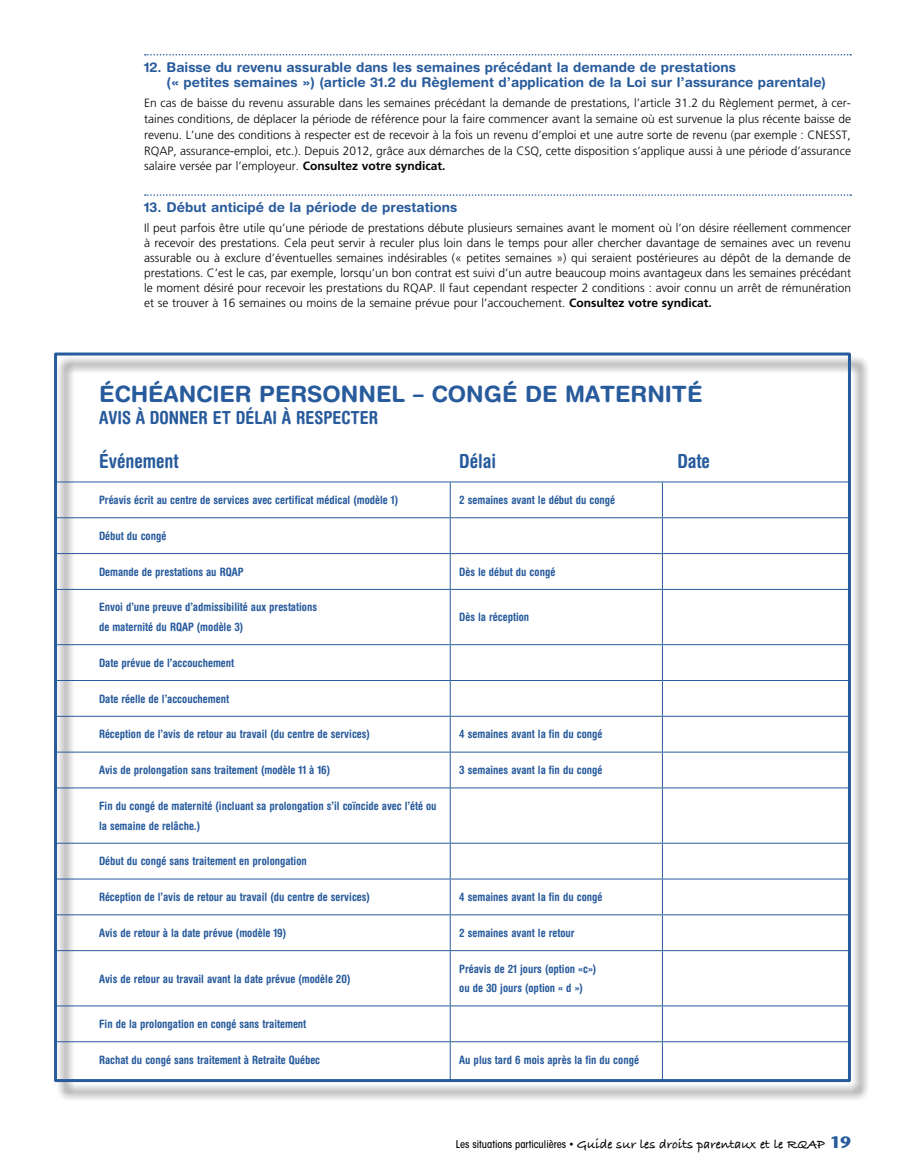
<style>
.page{position:relative;width:905px;height:1175px;background:#fff}
.page>*{position:absolute;margin:0;border:0;box-sizing:border-box;transform-origin:0 0}
.t1{font:700 22.5px "Helvetica Rounded LT Std";color:#285b9c}
.t2{font:700 condensed 19.5px "Helvetica Rounded LT Std";color:#285b9c}
.t3{font:700 condensed 18px "Helvetica Rounded LT Std";color:#285b9c}
.t4{font:700 13.5px/15px "Helvetica Rounded LT Std";color:#285b9c}
.t5{font:700 13.5px "Bradley Hand ITCTT";color:#000206}
.t6{font:300 12px/15px "Frutiger LT Std";color:#000206;text-align:justify}
.t7{font:700 condensed 11.55px/19.8px "Helvetica Rounded LT Std";color:#285b9c}
.s1{font-weight:700}
.s2{font-family:"ITC Avant Garde Std";font-weight:500;font-stretch:condensed;font-size:10.5px}
.s3{font-family:"Stone Sans Std";font-size:16.5px;color:#285b9c}
</style>
<div class="page">
<div style="left:56px;top:354px;width:813px;height:746px;background:#000206;opacity:.75"></div>
<div style="left:54px;top:352px;width:796px;height:730px;border:3px solid #285b9c"></div>
<hr style="left:54px;top:481px;width:396px;height:1px;background:#285b9c">
<hr style="left:450px;top:482px;width:1px;height:35px;background:#285b9c">
<hr style="left:450px;top:481px;width:212px;height:1px;background:#285b9c">
<hr style="left:662px;top:482px;width:1px;height:35px;background:#285b9c">
<hr style="left:662px;top:481px;width:188px;height:1px;background:#285b9c">
<hr style="left:54px;top:517px;width:396px;height:1px;background:#285b9c">
<hr style="left:450px;top:518px;width:1px;height:35px;background:#285b9c">
<hr style="left:450px;top:517px;width:212px;height:1px;background:#285b9c">
<hr style="left:662px;top:518px;width:1px;height:35px;background:#285b9c">
<hr style="left:662px;top:517px;width:188px;height:1px;background:#285b9c">
<hr style="left:54px;top:553px;width:396px;height:1px;background:#285b9c">
<hr style="left:54px;top:589px;width:396px;height:1px;background:#285b9c">
<hr style="left:450px;top:554px;width:1px;height:35px;background:#285b9c">
<hr style="left:450px;top:590px;width:1px;height:54px;background:#285b9c">
<hr style="left:450px;top:553px;width:212px;height:1px;background:#285b9c">
<hr style="left:450px;top:589px;width:212px;height:1px;background:#285b9c">
<hr style="left:662px;top:554px;width:1px;height:35px;background:#285b9c">
<hr style="left:662px;top:590px;width:1px;height:54px;background:#285b9c">
<hr style="left:662px;top:553px;width:188px;height:1px;background:#285b9c">
<hr style="left:662px;top:589px;width:188px;height:1px;background:#285b9c">
<hr style="left:54px;top:644px;width:396px;height:1px;background:#285b9c">
<hr style="left:54px;top:680px;width:396px;height:1px;background:#285b9c">
<hr style="left:450px;top:645px;width:1px;height:35px;background:#285b9c">
<hr style="left:450px;top:681px;width:1px;height:35px;background:#285b9c">
<hr style="left:450px;top:644px;width:212px;height:1px;background:#285b9c">
<hr style="left:450px;top:680px;width:212px;height:1px;background:#285b9c">
<hr style="left:662px;top:645px;width:1px;height:35px;background:#285b9c">
<hr style="left:662px;top:681px;width:1px;height:35px;background:#285b9c">
<hr style="left:662px;top:644px;width:188px;height:1px;background:#285b9c">
<hr style="left:662px;top:680px;width:188px;height:1px;background:#285b9c">
<hr style="left:54px;top:716px;width:396px;height:1px;background:#285b9c">
<hr style="left:54px;top:751px;width:396px;height:1px;background:#285b9c">
<hr style="left:450px;top:716px;width:1px;height:35px;background:#285b9c">
<hr style="left:450px;top:752px;width:1px;height:35px;background:#285b9c">
<hr style="left:450px;top:716px;width:212px;height:1px;background:#285b9c">
<hr style="left:450px;top:751px;width:212px;height:1px;background:#285b9c">
<hr style="left:662px;top:716px;width:1px;height:35px;background:#285b9c">
<hr style="left:662px;top:752px;width:1px;height:35px;background:#285b9c">
<hr style="left:662px;top:716px;width:188px;height:1px;background:#285b9c">
<hr style="left:662px;top:751px;width:188px;height:1px;background:#285b9c">
<hr style="left:54px;top:787px;width:396px;height:1px;background:#285b9c">
<hr style="left:54px;top:842px;width:396px;height:1px;background:#285b9c">
<hr style="left:450px;top:788px;width:1px;height:54px;background:#285b9c">
<hr style="left:450px;top:843px;width:1px;height:35px;background:#285b9c">
<hr style="left:450px;top:787px;width:212px;height:1px;background:#285b9c">
<hr style="left:450px;top:842px;width:212px;height:1px;background:#285b9c">
<hr style="left:662px;top:788px;width:1px;height:54px;background:#285b9c">
<hr style="left:662px;top:843px;width:1px;height:35px;background:#285b9c">
<hr style="left:662px;top:787px;width:188px;height:1px;background:#285b9c">
<hr style="left:662px;top:842px;width:188px;height:1px;background:#285b9c">
<hr style="left:54px;top:878px;width:396px;height:1px;background:#285b9c">
<hr style="left:450px;top:879px;width:1px;height:35px;background:#285b9c">
<hr style="left:450px;top:915px;width:1px;height:35px;background:#285b9c">
<hr style="left:450px;top:951px;width:1px;height:54px;background:#285b9c">
<hr style="left:450px;top:1006px;width:1px;height:35px;background:#285b9c">
<hr style="left:450px;top:878px;width:212px;height:1px;background:#285b9c">
<hr style="left:662px;top:879px;width:1px;height:35px;background:#285b9c">
<hr style="left:662px;top:915px;width:1px;height:35px;background:#285b9c">
<hr style="left:662px;top:951px;width:1px;height:54px;background:#285b9c">
<hr style="left:662px;top:1006px;width:1px;height:35px;background:#285b9c">
<hr style="left:662px;top:878px;width:188px;height:1px;background:#285b9c">
<hr style="left:54px;top:914px;width:396px;height:1px;background:#285b9c">
<hr style="left:54px;top:950px;width:396px;height:1px;background:#285b9c">
<hr style="left:54px;top:1005px;width:396px;height:1px;background:#285b9c">
<hr style="left:54px;top:1041px;width:396px;height:1px;background:#285b9c">
<hr style="left:450px;top:1042px;width:1px;height:40px;background:#285b9c">
<hr style="left:450px;top:914px;width:212px;height:1px;background:#285b9c">
<hr style="left:450px;top:950px;width:212px;height:1px;background:#285b9c">
<hr style="left:450px;top:1005px;width:212px;height:1px;background:#285b9c">
<hr style="left:450px;top:1041px;width:212px;height:1px;background:#285b9c">
<hr style="left:662px;top:1042px;width:1px;height:40px;background:#285b9c">
<hr style="left:662px;top:914px;width:188px;height:1px;background:#285b9c">
<hr style="left:662px;top:950px;width:188px;height:1px;background:#285b9c">
<hr style="left:662px;top:1005px;width:188px;height:1px;background:#285b9c">
<hr style="left:662px;top:1041px;width:188px;height:1px;background:#285b9c">
<svg style="left:145px;top:54px;width:706px;height:2px"></svg>
<svg style="left:145px;top:194px;width:706px;height:2px"></svg>
<p class="t4" style="left:167px;top:59px;width:661px;text-indent:-23px">12. Baisse du revenu assurable dans les semaines précédant la demande de prestations<br>(« petites semaines ») (article 31.2 du Règlement d’application de la Loi sur l’assurance parentale)</p>
<p class="t6" style="left:144px;top:95px;width:708px;line-height:15.8px">En cas de baisse du revenu assurable dans les semaines précédant la demande de prestations, l’article 31.2 du Règlement permet, à cer&shy;taines conditions, de déplacer la période de référence pour la faire commencer avant la semaine où est survenue la plus récente baisse de revenu. L’une des conditions à respecter est de recevoir à la fois un revenu d’emploi et une autre sorte de revenu (par exemple : CNESST, RQAP, assurance-emploi, etc.). Depuis 2012, grâce aux démarches de la CSQ, cette disposition s’applique aussi à une période d’assurance salaire versée par l’employeur. <span class="s1">Consultez votre syndicat.</span></p>
<p class="t4" style="left:144px;top:200px;width:315px">13. Début anticipé de la période de prestations</p>
<p class="t6" style="left:144px;top:220px;width:708px">Il peut parfois être utile qu’une période de prestations débute plusieurs semaines avant le moment où l’on désire réellement commencer à recevoir des prestations. Cela peut servir à reculer plus loin dans le temps pour aller chercher davantage de semaines avec un revenu assurable ou à exclure d’éventuelles semaines indésirables (« petites semaines ») qui seraient postérieures au dépôt de la demande de prestations. C’est le cas, par exemple, lorsqu’un bon contrat est suivi d’un autre beaucoup moins avantageux dans les semaines précédant le moment désiré pour recevoir les prestations du RQAP. Il faut cependant respecter 2 conditions : avoir connu un arrêt de rémunération et se trouver à 16 semaines ou moins de la semaine prévue pour l’accouchement. <span class="s1">Consultez votre syndicat.</span></p>
<h1 class="t1" style="left:99px;top:380px;width:605px">ÉCHÉANCIER PERSONNEL – CONGÉ DE MATERNITÉ</h1>
<h3 class="t3" style="left:99px;top:407px;width:280px">AVIS À DONNER ET DÉLAI À RESPECTER</h3>
<h2 class="t2" style="left:99px;top:449px;width:81px">Événement</h2>
<h2 class="t2" style="left:459px;top:449px;width:38px">Délai</h2>
<h2 class="t2" style="left:677px;top:449px;width:34px">Date</h2>
<p class="t7" style="left:99px;top:490px;width:301px">Préavis écrit au centre de services avec certificat médical (modèle 1)</p>
<p class="t7" style="left:459px;top:490px;width:157px">2 semaines avant le début du congé</p>
<p class="t7" style="left:99px;top:525px;width:69px">Début du congé</p>
<p class="t7" style="left:99px;top:561px;width:146px">Demande de prestations au RQAP</p>
<p class="t7" style="left:459px;top:561px;width:98px">Dès le début du congé</p>
<p class="t7" style="left:99px;top:597px;width:219px">Envoi d’une preuve d’admissibilité aux prestations de maternité du RQAP (modèle 3)</p>
<p class="t7" style="left:459px;top:607px;width:72px">Dès la réception</p>
<p class="t7" style="left:99px;top:652px;width:137px">Date prévue de l’accouchement</p>
<p class="t7" style="left:99px;top:688px;width:131px">Date réelle de l’accouchement</p>
<p class="t7" style="left:99px;top:724px;width:272px">Réception de l’avis de retour au travail (du centre de services)</p>
<p class="t7" style="left:459px;top:724px;width:145px">4 semaines avant la fin du congé</p>
<p class="t7" style="left:99px;top:760px;width:233px">Avis de prolongation sans traitement (modèle 11 à 16)</p>
<p class="t7" style="left:459px;top:760px;width:145px">3 semaines avant la fin du congé</p>
<p class="t7" style="left:99px;top:795px;width:339px">Fin du congé de maternité (incluant sa prolongation s’il coïncide avec l’été ou la semaine de relâche.)</p>
<p class="t7" style="left:99px;top:851px;width:209px">Début du congé sans traitement en prolongation</p>
<p class="t7" style="left:99px;top:887px;width:272px">Réception de l’avis de retour au travail (du centre de services)</p>
<p class="t7" style="left:459px;top:887px;width:145px">4 semaines avant la fin du congé</p>
<p class="t7" style="left:99px;top:922px;width:189px">Avis de retour à la date prévue (modèle 19)</p>
<p class="t7" style="left:459px;top:922px;width:117px">2 semaines avant le retour</p>
<p class="t7" style="left:99px;top:968px;width:253px">Avis de retour au travail avant la date prévue (modèle 20)</p>
<p class="t7" style="left:459px;top:958px;width:139px">Préavis de 21 jours (option «c») ou de 30 jours (option « d »)</p>
<p class="t7" style="left:99px;top:1013px;width:209px">Fin de la prolongation en congé sans traitement</p>
<p class="t7" style="left:99px;top:1049px;width:223px">Rachat du congé sans traitement à Retraite Québec</p>
<p class="t7" style="left:459px;top:1049px;width:181px">Au plus tard 6 mois après la fin du congé</p>
<p class="t5" style="left:455px;top:1133px;width:397px"><span class="s2">Les situations particulières •</span> Guide sur les droits parentaux et le RQAP <span class="s3">19</span></p>
</div>
